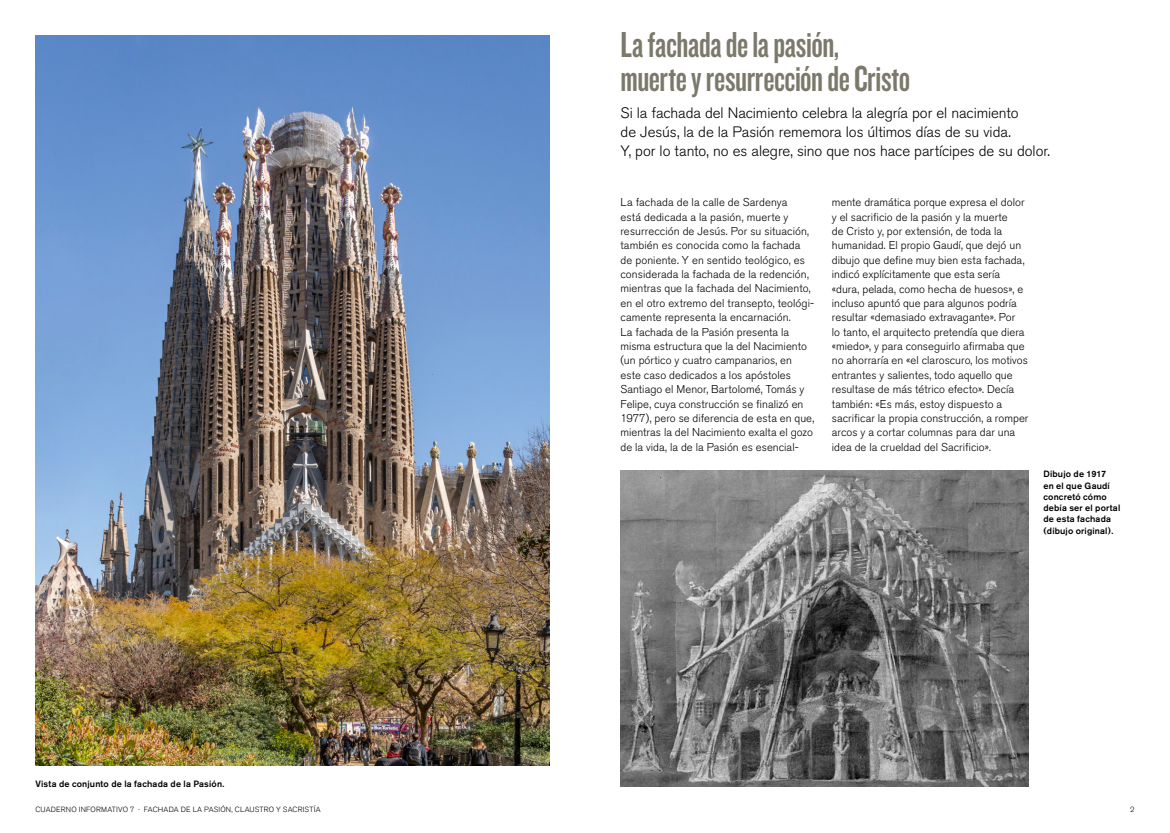
<style>
.page{position:relative;width:1170px;height:833px;background:#fff}
.page>*{position:absolute;margin:0;border:0;box-sizing:border-box;transform-origin:0 0}
.TXT_TIT_GRIS{font:37.5px/33.8px "Knockout HTF48 Featherweight";letter-spacing:-.01em;color:#7b796b}
.COVER_INTRO{font:300 15px/18.8px "Akzidenz Grotesk BE";letter-spacing:-.005em;color:#000}
.TXT_TXT{font:300 11.25px/14.4px "Akzidenz Grotesk BE";letter-spacing:.005em;color:#000}
.TXT_PEU_SANS_IMATGES{font:500 9px/11.2px "Akzidenz Grotesk BE";letter-spacing:.02em;color:#000}
.NAV{font:300 7.5px "Akzidenz Grotesk BE";letter-spacing:.025em;color:#000}
</style>
<div class="page">
<img style="left:35px;top:35px;width:514px;height:730px">
<img style="left:620px;top:470px;width:408px;height:316px">
<p class="TXT_TIT_GRIS" style="left:620px;top:28px;width:291px">La fachada de la pasión, muerte y resurrección de Cristo</p>
<p class="COVER_INTRO" style="left:620px;top:104px;width:431px">Si la fachada del Nacimiento celebra la alegría por el nacimiento<br>de Jesús, la de la Pasión rememora los últimos días de su vida.<br>Y, por lo tanto, no es alegre, sino que nos hace partícipes de su dolor.</p>
<p class="TXT_PEU_SANS_IMATGES" style="left:35px;top:778px;width:190px">Vista de conjunto de la fachada de la Pasión.</p>
<p class="TXT_TXT" style="left:620px;top:195px;width:195px">La fachada de la calle de Sardenya<br>está dedicada a la pasión, muerte y resurrección de Jesús. Por su situación, también es conocida como la fachada de poniente. Y en sentido teológico, es considerada la fachada de la redención, mientras que la fachada del Nacimiento, en el otro extremo del transepto, teológi&shy;camente representa la encarnación.</p>
<p class="TXT_TXT" style="left:620px;top:325px;width:195px">La fachada de la Pasión presenta la misma estructura que la del Nacimiento (un pórtico y cuatro campanarios, en este caso dedicados a los apóstoles Santiago el Menor, Bartolomé, Tomás y Felipe, cuya construcción se finalizó en 1977), pero se diferencia de esta en que, mientras la del Nacimiento exalta el gozo de la vida, la de la Pasión es esencial-</p>
<p class="TXT_TXT" style="left:831px;top:195px;width:198px">mente dramática porque expresa el dolor y el sacrificio de la pasión y la muerte<br>de Cristo y, por extensión, de toda la humanidad. El propio Gaudí, que dejó un dibujo que define muy bien esta fachada, indicó explícitamente que esta sería «dura, pelada, como hecha de huesos», e incluso apuntó que para algunos podría resultar «demasiado extravagante». Por<br>lo tanto, el arquitecto pretendía que diera «miedo», y para conseguirlo afirmaba que no ahorraría en «el claroscuro, los motivos entrantes y salientes, todo aquello que resultase de más tétrico efecto». Decía también: «Es más, estoy dispuesto a sacrificar la propia construcción, a romper arcos y a cortar columnas para dar una idea de la crueldad del Sacrificio».</p>
<p class="TXT_PEU_SANS_IMATGES" style="left:1043px;top:468px;width:78px">Dibujo de 1917<br>en el que Gaudí concretó cómo debía ser el portal de esta fachada (dibujo original).</p>
<p class="NAV" style="left:35px;top:805px;width:287px">CUADERNO INFORMATIVO 7 · FACHADA DE LA PASIÓN, CLAUSTRO Y SACRISTÍA</p>
<p class="NAV" style="left:1129px;top:805px;width:6px">2</p>
</div>
